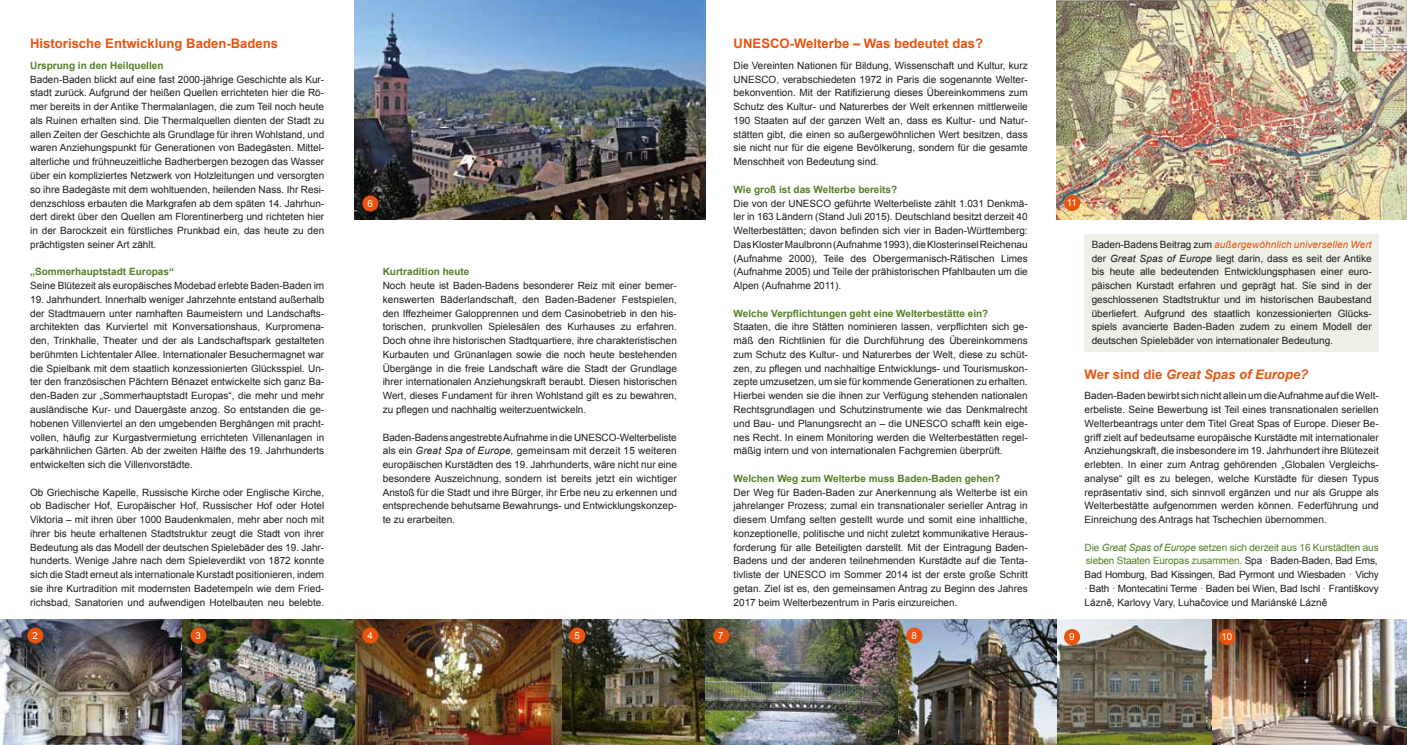
<style>
.page{position:relative;width:1407px;height:745px;background:#fff}
.page>*{position:absolute;margin:0;border:0;box-sizing:border-box;transform-origin:0 0}
.t1{font:700 13.12px "Arial";color:#e9540e}
.t2{font:italic 700 13.12px "Arial";color:#e9540e}
.t3{font:10px/13.8px "Arial";color:#1d1d1b;text-align:justify}
.t4{font:700 10px "Arial";color:#538025}
.t5{font:9.75px "Arial";color:#fff}
.s1{font-style:italic}
.s2{font-style:italic;color:#e9540e}
.s3{font-style:normal}
.s4{color:#538025}
.s5{font-style:italic;color:#538025}
</style>
<div class="page">
<img style="left:1056px;top:0;width:351px;height:219px">
<img style="left:909px;top:619px;width:498px;height:125px">
<img style="left:191px;top:619px;width:718px;height:125px">
<img style="left:0;top:619px;width:191px;height:125px">
<img style="left:354px;top:0;width:351px;height:219px">
<div style="left:1084px;top:234px;width:294px;height:117px;background:#edf0e7"></div>
<div style="left:362px;top:195px;width:16px;height:16px;background:#e9540e;border-radius:50%"></div>
<div style="left:27px;top:627px;width:16px;height:16px;background:#e9540e;border-radius:50%"></div>
<div style="left:190px;top:627px;width:16px;height:16px;background:#e9540e;border-radius:50%"></div>
<div style="left:362px;top:627px;width:16px;height:16px;background:#e9540e;border-radius:50%"></div>
<div style="left:569px;top:627px;width:16px;height:16px;background:#e9540e;border-radius:50%"></div>
<div style="left:713px;top:627px;width:16px;height:16px;background:#e9540e;border-radius:50%"></div>
<div style="left:906px;top:627px;width:16px;height:16px;background:#e9540e;border-radius:50%"></div>
<div style="left:1064px;top:628px;width:16px;height:16px;background:#e9540e;border-radius:50%"></div>
<div style="left:1219px;top:628px;width:16px;height:16px;background:#e9540e;border-radius:50%"></div>
<div style="left:1064px;top:195px;width:16px;height:16px;background:#e9540e;border-radius:50%"></div>
<h1 class="t1" style="left:30px;top:35px;width:249px">Historische Entwicklung Baden-Badens</h1>
<p class="t4" style="left:30px;top:59px;width:135px">Ursprung in den Heilquellen</p>
<p class="t3" style="left:30px;top:72px;width:296px">Baden-Baden blickt auf eine fast 2000-jährige Geschichte als Kur&shy;stadt zurück. Aufgrund der heißen Quellen errichteten hier die Rö&shy;mer bereits in der Antike Thermalanlagen, die zum Teil noch heute als Ruinen erhalten sind. Die Thermalquellen dienten der Stadt zu allen Zeiten der Geschichte als Grundlage für ihren Wohlstand, und waren Anziehungspunkt für Generationen von Badegästen. Mittel&shy;alterliche und frühneuzeitliche Badherbergen bezogen das Wasser über ein kompliziertes Netzwerk von Holzleitungen und versorgten so ihre Badegäste mit dem wohltuenden, heilenden Nass. Ihr Resi&shy;denzschloss erbauten die Markgrafen ab dem späten 14. Jahrhun&shy;dert direkt über den Quellen am Florentinerberg und richteten hier in der Barockzeit ein fürstliches Prunkbad ein, das heute zu den prächtigsten seiner Art zählt.</p>
<p class="t4" style="left:30px;top:265px;width:145px">„Sommerhauptstadt Europas“</p>
<p class="t3" style="left:30px;top:278px;width:296px">Seine Blütezeit als europäisches Modebad erlebte Baden-Baden im</p>
<p class="t3" style="left:30px;top:292px;width:296px">19. Jahrhundert. Innerhalb weniger Jahrzehnte entstand außerhalb der Stadtmauern unter namhaften Baumeistern und Landschafts&shy;architekten das Kurviertel mit Konversationshaus, Kurpromena&shy;den, Trinkhalle, Theater und der als Landschaftspark gestalteten berühmten Lichtentaler Allee. Internationaler Besuchermagnet war die Spielbank mit dem staatlich konzessionierten Glücksspiel. Un&shy;ter den französischen Pächtern Bénazet entwickelte sich ganz Ba&shy;den-Baden zur „Sommerhauptstadt Europas“, die mehr und mehr ausländische Kur- und Dauergäste anzog. So entstanden die ge&shy;hobenen Villenviertel an den umgebenden Berghängen mit pracht&shy;vollen, häufig zur Kurgastvermietung errichteten Villenanlagen in parkähnlichen Gärten. Ab der zweiten Hälfte des 19. Jahrhunderts entwickelten sich die Villenvorstädte.</p>
<p class="t3" style="left:30px;top:485px;width:296px">Ob Griechische Kapelle, Russische Kirche oder Englische Kirche, ob Badischer Hof, Europäischer Hof, Russischer Hof oder Hotel Viktoria – mit ihren über 1000 Baudenkmalen, mehr aber noch mit ihrer bis heute erhaltenen Stadtstruktur zeugt die Stadt von ihrer Bedeutung als das Modell der deutschen Spielebäder des 19. Jahr&shy;hunderts. Wenige Jahre nach dem Spieleverdikt von 1872 konnte sich die Stadt erneut als internationale Kurstadt positionieren, indem sie ihre Kurtradition mit modernsten Badetempeln wie dem Fried&shy;richsbad, Sanatorien und aufwendigen Hotelbauten neu belebte.</p>
<p class="t5" style="left:367px;top:197px;width:7px">6</p>
<p class="t4" style="left:383px;top:265px;width:88px">Kurtradition heute</p>
<p class="t3" style="left:383px;top:278px;width:296px">Noch heute ist Baden-Badens besonderer Reiz mit einer bemer&shy;kenswerten Bäderlandschaft, den Baden-Badener Festspielen, den Iffezheimer Galopprennen und dem Casinobetrieb in den his&shy;torischen, prunkvollen Spielesälen des Kurhauses zu erfahren.<br>Doch ohne ihre historischen Stadtquartiere, ihre charakteristischen Kurbauten und Grünanlagen sowie die noch heute bestehenden Übergänge in die freie Landschaft wäre die Stadt der Grundlage ihrer internationalen Anziehungskraft beraubt. Diesen historischen Wert, dieses Fundament für ihren Wohlstand gilt es zu bewahren, zu pflegen und nachhaltig weiterzuentwickeln.</p>
<p class="t3" style="left:383px;top:430px;width:296px">Baden-Badens angestrebte Aufnahme in die UNESCO-Welterbeliste als ein <span class="s1">Great Spa of Europe,</span> gemeinsam mit derzeit 15 weiteren europäischen Kurstädten des 19. Jahrhunderts, wäre nicht nur eine besondere Auszeichnung, sondern ist bereits jetzt ein wichtiger Anstoß für die Stadt und ihre Bürger, ihr Erbe neu zu erkennen und entsprechende behutsame Bewahrungs- und Entwicklungskonzep&shy;te zu erarbeiten.</p>
<h1 class="t1" style="left:733px;top:35px;width:251px">UNESCO-Welterbe – Was bedeutet das?</h1>
<p class="t3" style="left:733px;top:58px;width:296px">Die Vereinten Nationen für Bildung, Wissenschaft und Kultur, kurz UNESCO, verabschiedeten 1972 in Paris die sogenannte Welter&shy;bekonvention. Mit der Ratifizierung dieses Übereinkommens zum Schutz des Kultur- und Naturerbes der Welt erkennen mittlerweile 190 Staaten auf der ganzen Welt an, dass es Kultur- und Natur&shy;stätten gibt, die einen so außergewöhnlichen Wert besitzen, dass sie nicht nur für die eigene Bevölkerung, sondern für die gesamte Menschheit von Bedeutung sind.</p>
<p class="t4" style="left:733px;top:182px;width:165px">Wie groß ist das Welterbe bereits?</p>
<p class="t3" style="left:733px;top:196px;width:296px">Die von der UNESCO geführte Welterbeliste zählt 1.031 Denkmä&shy;ler in 163 Ländern (Stand Juli 2015). Deutschland besitzt derzeit 40<br>Welterbestätten; davon befinden sich vier in Baden-Württemberg:<br>Das Kloster Maulbronn (Aufnahme 1993), die Klosterinsel Reichenau (Aufnahme 2000), Teile des Obergermanisch-Rätischen Limes (Aufnahme 2005) und Teile der prähistorischen Pfahlbauten um die Alpen (Aufnahme 2011).</p>
<p class="t4" style="left:733px;top:306px;width:256px">Welche Verpflichtungen geht eine Welterbestätte ein?</p>
<p class="t3" style="left:733px;top:320px;width:296px">Staaten, die ihre Stätten nominieren lassen, verpflichten sich ge&shy;mäß den Richtlinien für die Durchführung des Übereinkommens zum Schutz des Kultur- und Naturerbes der Welt, diese zu schüt&shy;zen, zu pflegen und nachhaltige Entwicklungs- und Tourismuskon&shy;zepte umzusetzen, um sie für kommende Generationen zu erhalten.<br>Hierbei wenden sie die ihnen zur Verfügung stehenden nationalen Rechtsgrundlagen und Schutzinstrumente wie das Denkmalrecht und Bau- und Planungsrecht an – die UNESCO schafft kein eige&shy;nes Recht. In einem Monitoring werden die Welterbestätten regel&shy;mäßig intern und von internationalen Fachgremien überprüft.</p>
<p class="t4" style="left:733px;top:471px;width:268px">Welchen Weg zum Welterbe muss Baden-Baden gehen?</p>
<p class="t3" style="left:733px;top:485px;width:296px">Der Weg für Baden-Baden zur Anerkennung als Welterbe ist ein jahrelanger Prozess; zumal ein transnationaler serieller Antrag in diesem Umfang selten gestellt wurde und somit eine inhaltliche, konzeptionelle, politische und nicht zuletzt kommunikative Heraus&shy;forderung für alle Beteiligten darstellt. Mit der Eintragung Baden-Badens und der anderen teilnehmenden Kurstädte auf die Tenta&shy;tivliste der UNESCO im Sommer 2014 ist der erste große Schritt getan. Ziel ist es, den gemeinsamen Antrag zu Beginn des Jahres 2017 beim Welterbezentrum in Paris einzureichen.</p>
<p class="t5" style="left:1067px;top:196px;width:12px">11</p>
<p class="t3" style="left:1091px;top:237px;width:281px">Baden-Badens Beitrag zum <span class="s2">außergewöhnlich universellen Wert </span>der <span class="s1">Great Spas of Europe</span> liegt darin, dass es seit der Antike bis heute alle bedeutenden Entwicklungsphasen einer euro&shy;päischen Kurstadt erfahren und geprägt hat. Sie sind in der geschlossenen Stadtstruktur und im historischen Baubestand überliefert. Aufgrund des staatlich konzessionierten Glücks&shy;spiels avancierte Baden-Baden zudem zu einem Modell der deutschen Spielebäder von internationaler Bedeutung.</p>
<h1 class="t2" style="left:1084px;top:365px;width:225px"><span class="s3">Wer sind die</span> Great Spas of Europe?</h1>
<p class="t3" style="left:1084px;top:388px;width:296px">Baden-Baden bewirbt sich nicht allein um die Aufnahme auf die Welt&shy;erbeliste. Seine Bewerbung ist Teil eines transnationalen seriellen Welterbeantrags unter dem Titel Great Spas of Europe. Dieser Be&shy;griff zielt auf bedeutsame europäische Kurstädte mit internationaler Anziehungskraft, die insbesondere im 19. Jahrhundert ihre Blütezeit erlebten. In einer zum Antrag gehörenden „Globalen Vergleichs&shy;analyse“ gilt es zu belegen, welche Kurstädte für diesen Typus repräsentativ sind, sich sinnvoll ergänzen und nur als Gruppe als Welterbestätte aufgenommen werden können. Federführung und Einreichung des Antrags hat Tschechien übernommen.</p>
<p class="t3" style="left:1084px;top:540px;width:296px"><span class="s4">Die</span> <span class="s5">Great Spas of Europe</span> <span class="s4">setzen sich derzeit aus 16 Kurstädten aus sieben Staaten Europas zusammen.</span> Spa <span class="s4">·</span> Baden-Baden, Bad Ems, Bad Homburg, Bad Kissingen, Bad Pyrmont und Wiesbaden <span class="s4">·</span> Vichy <span class="s4">·</span> Bath <span class="s4">·</span> Montecatini Terme <span class="s4">·</span> Baden bei Wien, Bad Ischl <span class="s4">·</span> Františkovy Lázně, Karlovy Vary, Luhačovice und Mariánské Lázně</p>
<p class="t5" style="left:32px;top:628px;width:7px">2</p>
<p class="t5" style="left:195px;top:628px;width:7px">3</p>
<p class="t5" style="left:367px;top:628px;width:7px">4</p>
<p class="t5" style="left:574px;top:628px;width:7px">5</p>
<p class="t5" style="left:718px;top:628px;width:7px">7</p>
<p class="t5" style="left:911px;top:628px;width:7px">8</p>
<p class="t5" style="left:1069px;top:630px;width:7px">9</p>
<p class="t5" style="left:1221px;top:630px;width:12px">10</p>
</div>
